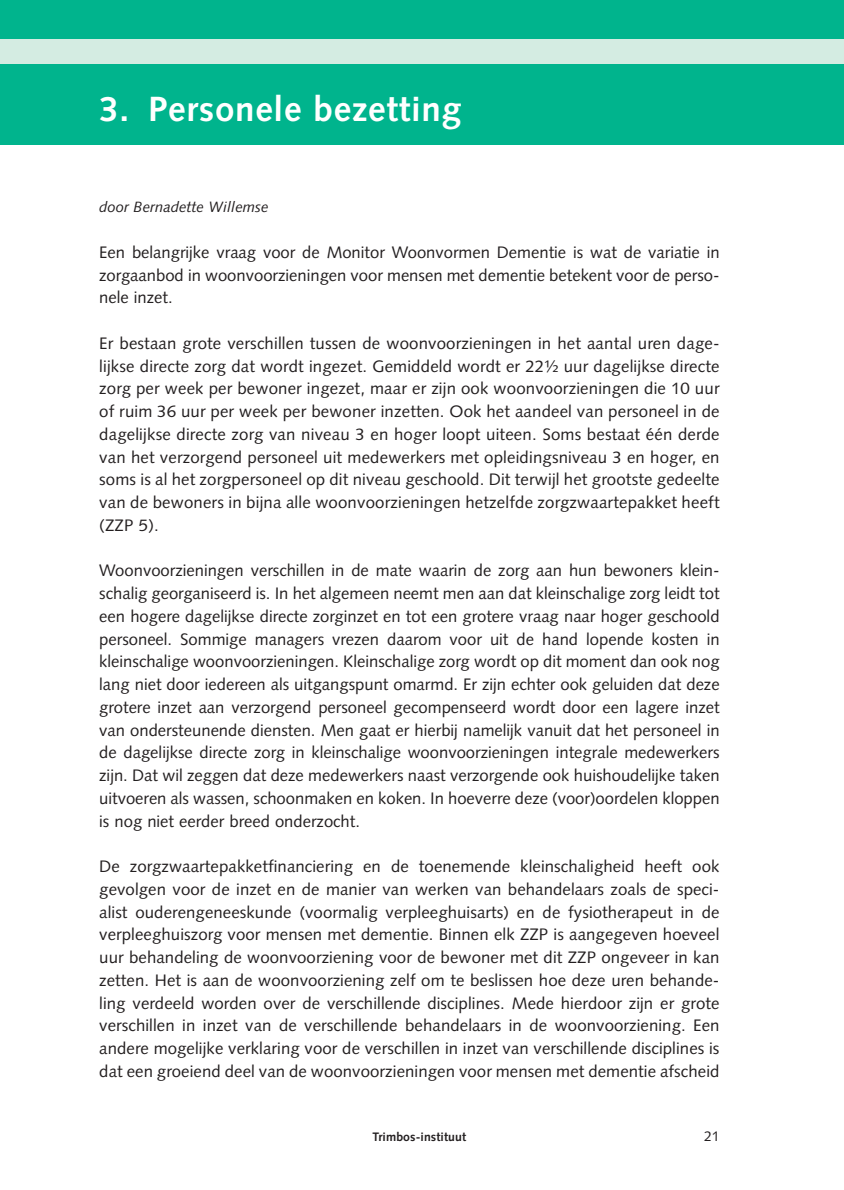
<style>
.page{position:relative;width:844px;height:1190px;background:#fff}
.page>*{position:absolute;margin:0;border:0;box-sizing:border-box;transform-origin:0 0}
.t1{font:700 35px "Syntax LT Std";letter-spacing:.02em;color:#fff}
.t2{font:16.62px/22.8px "Syntax LT Std";color:#231f20;text-align:justify}
.t3{font:italic 14.88px "Syntax LT Std";color:#231f20}
.t4{font:14px "Syntax LT Std";color:#231f20}
.t5{font:700 12.25px "Syntax LT Std";letter-spacing:.005em;color:#231f20}
</style>
<div class="page">
<div style="left:0;top:0;width:843px;height:144px;background:#00b48d"></div>
<div style="left:0;top:39px;width:843px;height:25px;background:#d4ece2"></div>
<h1 class="t1" style="left:99px;top:94px;width:363px">3. Personele bezetting</h1>
<p class="t3" style="left:99px;top:201px;width:171px">door Bernadette Willemse</p>
<p class="t2" style="left:99px;top:242px;width:622px">Een belangrijke vraag voor de Monitor Woonvormen Dementie is wat de variatie in zorgaanbod in woonvoorzieningen voor mensen met dementie betekent voor de perso&shy;nele inzet.</p>
<p class="t2" style="left:99px;top:333px;width:622px">Er bestaan grote verschillen tussen de woonvoorzieningen in het aantal uren dage&shy;lijkse directe zorg dat wordt ingezet. Gemiddeld wordt er 22½ uur dagelijkse directe zorg per week per bewoner ingezet, maar er zijn ook woonvoorzieningen die 10 uur of ruim 36 uur per week per bewoner inzetten. Ook het aandeel van personeel in de dagelijkse directe zorg van niveau 3 en hoger loopt uiteen. Soms bestaat één derde van het verzorgend personeel uit medewerkers met opleidingsniveau 3 en hoger, en soms is al het zorgpersoneel op dit niveau geschoold. Dit terwijl het grootste gedeelte van de bewoners in bijna alle woonvoorzieningen hetzelfde zorgzwaartepakket heeft (ZZP 5).</p>
<p class="t2" style="left:99px;top:561px;width:622px">Woonvoorzieningen verschillen in de mate waarin de zorg aan hun bewoners klein&shy;schalig georganiseerd is. In het algemeen neemt men aan dat kleinschalige zorg leidt tot een hogere dagelijkse directe zorginzet en tot een grotere vraag naar hoger geschoold personeel. Sommige managers vrezen daarom voor uit de hand lopende kosten in kleinschalige woonvoorzieningen. Kleinschalige zorg wordt op dit moment dan ook nog lang niet door iedereen als uitgangspunt omarmd. Er zijn echter ook geluiden dat deze grotere inzet aan verzorgend personeel gecompenseerd wordt door een lagere inzet van ondersteunende diensten. Men gaat er hierbij namelijk vanuit dat het personeel in de dagelijkse directe zorg in kleinschalige woonvoorzieningen integrale medewerkers zijn. Dat wil zeggen dat deze medewerkers naast verzorgende ook huishoudelijke taken uitvoeren als wassen, schoonmaken en koken. In hoeverre deze (voor)oordelen kloppen is nog niet eerder breed onderzocht.</p>
<p class="t2" style="left:99px;top:856px;width:621px">De zorgzwaartepakketfinanciering en de toenemende kleinschaligheid heeft ook gevolgen voor de inzet en de manier van werken van behandelaars zoals de speci&shy;alist ouderengeneeskunde (voormalig verpleeghuisarts) en de fysiotherapeut in de verpleeghuiszorg voor mensen met dementie. Binnen elk ZZP is aangegeven hoeveel uur behandeling de woonvoorziening voor de bewoner met dit ZZP ongeveer in kan zetten. Het is aan de woonvoorziening zelf om te beslissen hoe deze uren behande&shy;ling verdeeld worden over de verschillende disciplines. Mede hierdoor zijn er grote verschillen in inzet van de verschillende behandelaars in de woonvoor ziening. Een andere mogelijke verklaring voor de verschillen in inzet van verschillende disciplines is dat een groeiend deel van de woonvoorzieningen voor mensen met dementie afscheid</p>
<p class="t5" style="left:372px;top:1132px;width:95px">Trimbos-instituut</p>
<p class="t4" style="left:704px;top:1131px;width:17px">21</p>
</div>
